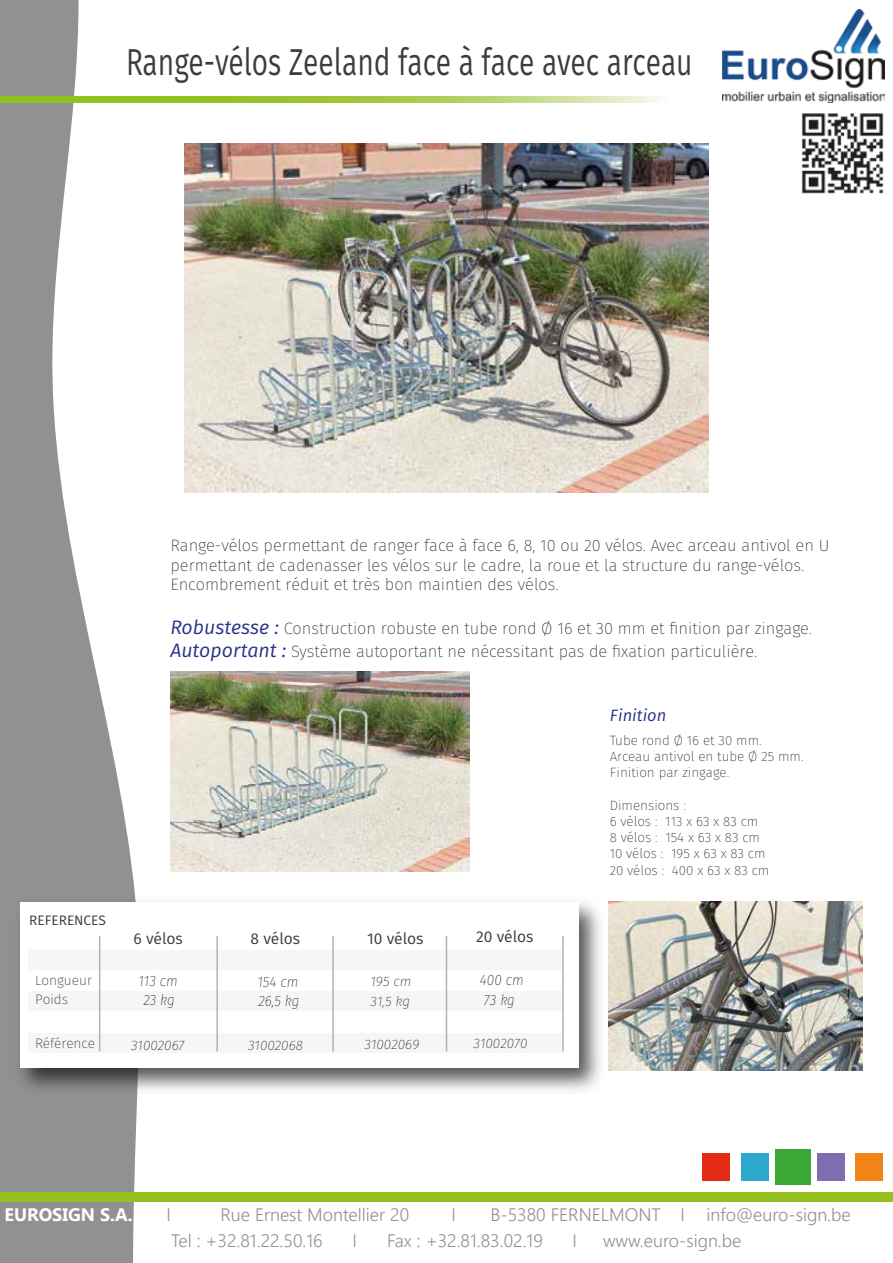
<style>
.page{position:relative;width:893px;height:1263px;background:#fff}
.page>*{position:absolute;margin:0;border:0;box-sizing:border-box;transform-origin:0 0}
.t1{font:37.5px "Fira Sans";color:#3c3c3b;scale:.75 1}
.t2{font:300 18px "Segoe UI";color:#919191}
.t3{font:700 18px "Segoe UI";color:#fff}
.t4{font:200 16.5px/19.8px "Fira Sans";color:#1d1d1b}
.t5{font:italic 16.5px "Fira Sans";color:#2a3189}
.t6{font:15.6px "Fira Sans";color:#3c3c3b}
.t7{font:italic 200 15px "Fira Sans";color:#1d1d1b;scale:.92 1}
.t8{font:italic 200 13.65px "Fira Sans";color:#1d1d1b}
.t9{font:200 13.65px "Fira Sans";color:#1d1d1b}
.t10{font:13.65px "Fira Sans";color:#3c3c3b}
.t11{font:200 13.5px/16.2px "Fira Sans";color:#1d1d1b}
.s1{font-weight:400;font-style:italic;font-size:19.5px;color:#2a3189}
</style>
<div class="page">
<img style="left:185px;top:143px;width:523px;height:349px">
<img style="left:170px;top:672px;width:299px;height:199px">
<img style="left:611px;top:902px;width:251px;height:168px">
<svg style="left:0;top:0;width:140px;height:1263px"></svg>
<img style="left:801px;top:113px;width:83px;height:81px">
<div style="left:703px;top:1153px;width:27px;height:27px;background:#e52a13"></div>
<div style="left:741px;top:1153px;width:27px;height:27px;background:#2da9cd"></div>
<div style="left:775px;top:1149px;width:35px;height:36px;background:#3da735"></div>
<div style="left:818px;top:1153px;width:27px;height:27px;background:#7f6daf"></div>
<div style="left:856px;top:1153px;width:27px;height:27px;background:#f08416"></div>
<div style="left:0;top:1192px;width:893px;height:10px;background:#94c11f"></div>
<img style="left:722px;top:10px;width:162px;height:93px">
<svg style="left:0;top:97px;width:662px;height:6px;background:#abcc53"></svg>
<img style="left:8px;top:891px;width:603px;height:210px">
<div style="left:20px;top:903px;width:558px;height:165px;background:#fff"></div>
<div style="left:28px;top:950px;width:534px;height:20px;background:#f6f6f6"></div>
<div style="left:29px;top:991px;width:534px;height:20px;background:#f6f6f6"></div>
<div style="left:28px;top:1033px;width:534px;height:20px;background:#f6f6f6"></div>
<hr style="left:99px;top:936px;width:1px;height:115px;background:#b3b2b2">
<hr style="left:216px;top:936px;width:2px;height:115px;background:#b3b2b2">
<hr style="left:332px;top:936px;width:2px;height:115px;background:#b3b2b2">
<hr style="left:446px;top:936px;width:1px;height:115px;background:#b3b2b2">
<hr style="left:562px;top:936px;width:2px;height:115px;background:#b3b2b2">
<h1 class="t1" style="left:126px;top:36px;width:757px">Range-vélos Zeeland face à face avec arceau</h1>
<p class="t4" style="left:171px;top:535px;width:660px">Range-vélos permettant de ranger face à face 6, 8, 10 ou 20 vélos. Avec arceau antivol en U permettant de cadenasser les vélos sur le cadre, la roue et la structure du range-vélos.<br>Encombrement réduit et très bon maintien des vélos.</p>
<p class="t4" style="left:171px;top:616px;width:643px;line-height:23.4px"><span class="s1">Robustesse :</span> Construction robuste en tube rond Ø 16 et 30 mm et finition par zingage.<br><span class="s1">Autoportant :</span> Système autoportant ne nécessitant pas de fixation particulière.</p>
<p class="t5" style="left:610px;top:703px;width:58px">Finition</p>
<p class="t10" style="left:29px;top:910px;width:78px">REFERENCES</p>
<p class="t6" style="left:134px;top:927px;width:51px">6 vélos</p>
<p class="t9" style="left:35px;top:970px;width:58px">Longueur</p>
<p class="t7" style="left:138px;top:970px;width:44px">113 cm</p>
<p class="t6" style="left:251px;top:927px;width:51px">8 vélos</p>
<p class="t6" style="left:367px;top:927px;width:58px">10 vélos</p>
<p class="t6" style="left:476px;top:926px;width:59px">20 vélos</p>
<p class="t7" style="left:257px;top:971px;width:46px">154 cm</p>
<p class="t7" style="left:480px;top:970px;width:49px">400 cm</p>
<p class="t8" style="left:370px;top:972px;width:42px">195 cm</p>
<p class="t9" style="left:35px;top:989px;width:34px">Poids</p>
<p class="t7" style="left:143px;top:989px;width:36px">23 kg</p>
<p class="t7" style="left:258px;top:990px;width:46px">26,5 kg</p>
<p class="t8" style="left:370px;top:991px;width:41px">31,5 kg</p>
<p class="t7" style="left:484px;top:989px;width:35px">73 kg</p>
<p class="t9" style="left:35px;top:1033px;width:61px">Référence</p>
<p class="t8" style="left:131px;top:1035px;width:55px">31002067</p>
<p class="t8" style="left:248px;top:1035px;width:57px">31002068</p>
<p class="t8" style="left:364px;top:1035px;width:56px">31002069</p>
<p class="t8" style="left:473px;top:1034px;width:56px">31002070</p>
<p class="t11" style="left:610px;top:732px;width:195px">Tube rond Ø 16 et 30 mm.<br>Arceau antivol en tube Ø 25 mm.<br>Finition par zingage.</p>
<p class="t11" style="left:610px;top:797px;width:161px">Dimensions :<br>6 vélos : 113 x 63 x 83 cm<br>8 vélos : 154 x 63 x 83 cm<br>10 vélos : 195 x 63 x 83 cm<br>20 vélos : 400 x 63 x 83 cm</p>
<p class="t3" style="left:4px;top:1202px;width:130px">EUROSIGN S.A.</p>
<p class="t2" style="left:166px;top:1201px;width:6px">I</p>
<p class="t2" style="left:220px;top:1201px;width:190px">Rue Ernest Montellier 20</p>
<p class="t2" style="left:451px;top:1201px;width:6px">I</p>
<p class="t2" style="left:491px;top:1201px;width:362px">B-5380 FERNELMONT I info@euro-sign.be</p>
<p class="t2" style="left:171px;top:1227px;width:153px">Tel : +32.81.22.50.16</p>
<p class="t2" style="left:352px;top:1227px;width:6px">I</p>
<p class="t2" style="left:387px;top:1227px;width:157px">Fax : +32.81.83.02.19</p>
<p class="t2" style="left:572px;top:1227px;width:6px">I</p>
<p class="t2" style="left:603px;top:1227px;width:140px">www.euro-sign.be</p>
</div>
